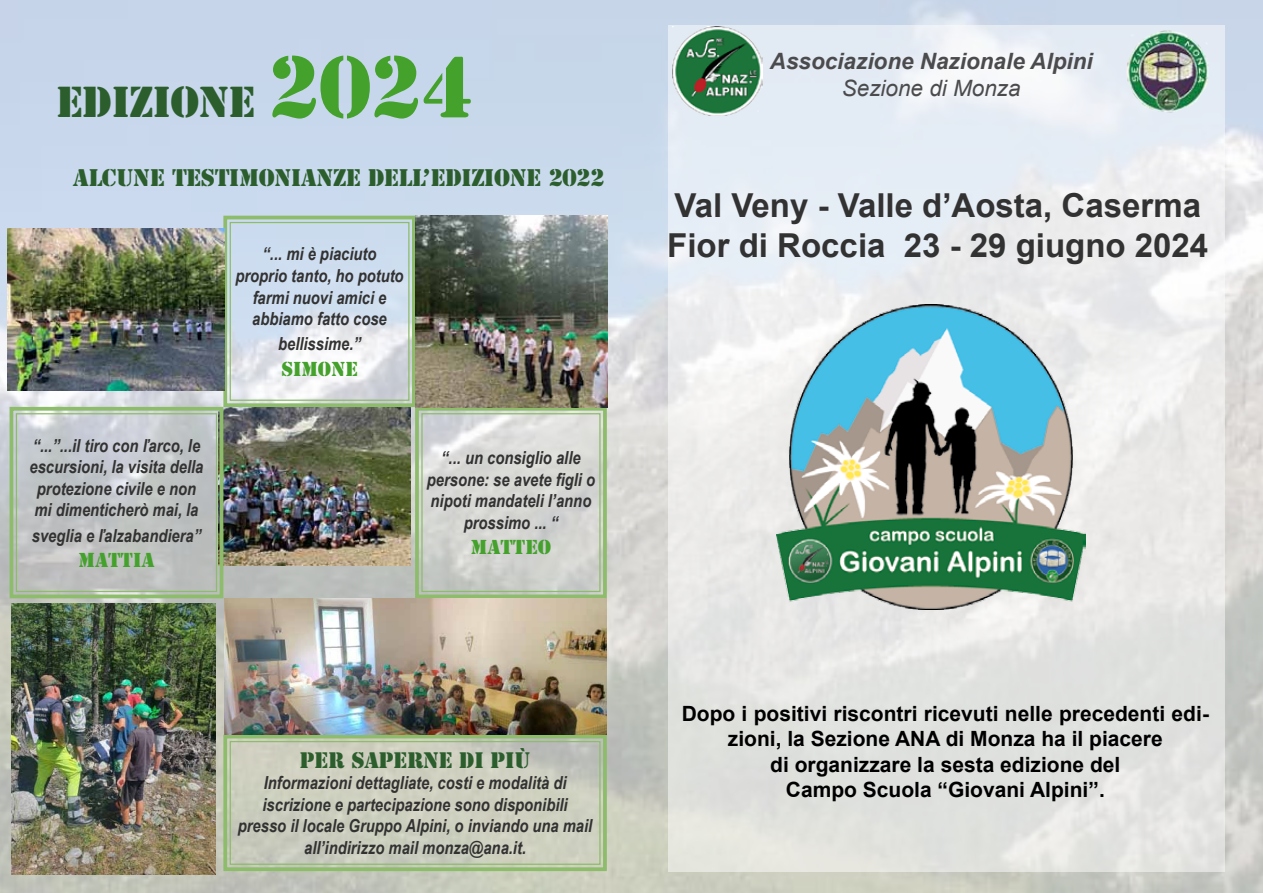
<style>
.page{position:relative;width:1263px;height:893px;background:#fff}
.page>*{position:absolute;margin:0;border:0;box-sizing:border-box;transform-origin:0 0}
.t1{font:40.5px "Stencil Std";letter-spacing:-.01em;color:#2c5e2d}
.t2{font:700 33px/39.6px "Arial";color:#333232}
.t3{font:22.5px "Stencil Std";letter-spacing:-.01em;color:#2c5e2d}
.t4{font:italic 700 22.5px "Arial";color:#4b4b4d}
.t5{font:italic 22.5px "Arial";color:#4b4b4d}
.t6{font:700 21px/25.2px "Arial";color:#000;text-align:center}
.t7{font:21px "Stencil";color:#44a12b}
.t8{font:21px "Stencil Std";letter-spacing:-.01em;color:#2c5e2d}
.t9{font:italic 700 18px/21.6px "Arial Narrow";color:#333232;text-align:center}
.s1{font-size:81px;color:#44a12b}
</style>
<div class="page">
<img style="left:0;top:0;width:1263px;height:893px">
<svg style="left:221px;top:733px;width:388px;height:140px;background:#c6cbb7"></svg>
<div style="left:230px;top:741px;width:371px;height:124px;border:1px solid #8dbc6a"></div>
<img style="left:224px;top:600px;width:383px;height:135px">
<div style="left:668px;top:25px;width:556px;height:846px;background:linear-gradient(to bottom,#edf2f9,#e4e3dd)"></div>
<img style="left:777px;top:305px;width:309px;height:304px">
<img style="left:673px;top:27px;width:89px;height:89px">
<img style="left:1124px;top:29px;width:89px;height:84px">
<img style="left:8px;top:214px;width:601px;height:386px">
<div style="left:16px;top:413px;width:201px;height:179px;border:1px solid #8dbc6a"></div>
<img style="left:12px;top:603px;width:203px;height:271px">
<h1 class="t1" style="left:56px;top:76px;width:418px">EDIZIONE <span class="s1">2024</span></h1>
<p class="t3" style="left:73px;top:163px;width:533px">ALCUNE TESTIMONIANZE DELL’EDIZIONE 2022</p>
<p class="t9" style="left:29px;top:434px;width:175px">“...”...il tiro con ľarco, le escursioni, la visita della protezione civile e non mi dimenticherò mai, la</p>
<p class="t9" style="left:32px;top:524px;width:171px">sveglia e ľalzabandiera”</p>
<p class="t7" style="left:79px;top:548px;width:30px">Mattia</p>
<p class="t9" style="left:235px;top:242px;width:170px">“... mi è piaciuto proprio tanto, ho potuto farmi nuovi amici e abbiamo fatto cose</p>
<p class="t9" style="left:278px;top:332px;width:84px">bellissime.”</p>
<p class="t7" style="left:281px;top:356px;width:78px">SIMONE</p>
<p class="t9" style="left:427px;top:446px;width:170px">“... un consiglio alle persone: se avete figli o nipoti mandateli l’anno prossimo ... “</p>
<p class="t7" style="left:471px;top:535px;width:82px">MATTEO</p>
<p class="t8" style="left:300px;top:746px;width:232px">PER SAPERNE DI PIÙ</p>
<p class="t9" style="left:238px;top:771px;width:356px">Informazioni dettagliate, costi e modalità di iscrizione e partecipazione sono disponibili presso il locale Gruppo Alpini, o inviando una mail all’indirizzo mail monza@ana.it.</p>
<p class="t4" style="left:770px;top:46px;width:325px">Associazione Nazionale Alpini</p>
<p class="t5" style="left:842px;top:73px;width:180px">Sezione di Monza</p>
<h2 class="t2" style="left:667px;top:186px;width:543px">Val Veny - Valle d’Aosta, Caserma<br>Fior di Roccia 23 - 29 giugno 2024</h2>
<p class="t6" style="left:682px;top:701px;width:529px">Dopo i positivi riscontri ricevuti nelle precedenti edi&shy;zioni, la Sezione ANA di Monza ha il piacere<br>di organizzare la sesta edizione del<br>Campo Scuola “Giovani Alpini”.</p>
</div>
